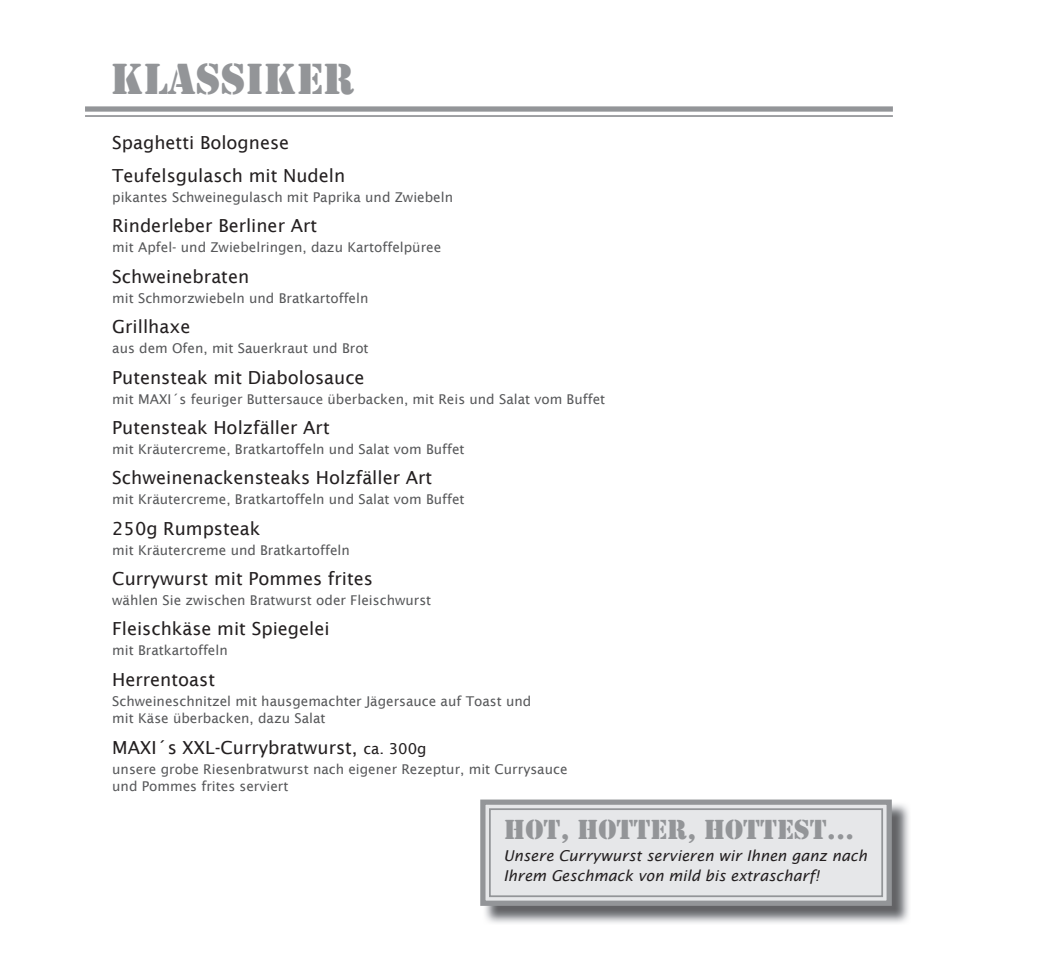
<style>
.page{position:relative;width:1063px;height:957px;background:#fff}
.page>*{position:absolute;margin:0;border:0;box-sizing:border-box;transform-origin:0 0}
.t1{font:45px "Stencil";color:#939598}
.t2{font:28.5px "Stencil";color:#939598}
.t3{font:18px/32.8px "Lucida Sans";color:#231f20}
.t4{font:italic 15px/19.5px "Lucida Sans";color:#231f20}
.t5{font:13.5px/17.5px "Lucida Sans";color:#57585a}
.s1{font-size:15px}
</style>
<div class="page">
<hr style="left:85px;top:115px;width:808px;height:2px;background:#939598">
<div style="left:85px;top:106px;width:808px;height:6px;background:#939598"></div>
<img style="left:485px;top:804px;width:424px;height:119px">
<svg style="left:480px;top:799px;width:414px;height:109px;background:#d8d9db"></svg>
<div style="left:489px;top:808px;width:394px;height:89px;border:2px solid #939598"></div>
<h1 class="t1" style="left:111px;top:53px;width:245px">KLASSIKER</h1>
<h3 class="t3" style="left:112px;top:126px;width:235px">Spaghetti Bolognese<br>Teufelsgulasch mit Nudeln</h3>
<p class="t5" style="left:112px;top:188px;width:342px">pikantes Schweinegulasch mit Paprika und Zwiebeln</p>
<h3 class="t3" style="left:112px;top:209px;width:207px">Rinderleber Berliner Art</h3>
<p class="t5" style="left:112px;top:239px;width:331px">mit Apfel- und Zwiebelringen, dazu Kartoffelpüree</p>
<h3 class="t3" style="left:112px;top:260px;width:138px">Schweinebraten</h3>
<p class="t5" style="left:112px;top:289px;width:258px">mit Schmorzwiebeln und Bratkartoffeln</p>
<h3 class="t3" style="left:112px;top:310px;width:80px">Grillhaxe</h3>
<p class="t5" style="left:112px;top:339px;width:258px">aus dem Ofen, mit Sauerkraut und Brot</p>
<h3 class="t3" style="left:112px;top:361px;width:254px">Putensteak mit Diabolosauce</h3>
<p class="t5" style="left:112px;top:390px;width:495px">mit MAXI´s feuriger Buttersauce überbacken, mit Reis und Salat vom Buffet</p>
<h3 class="t3" style="left:112px;top:411px;width:219px">Putensteak Holzfäller Art</h3>
<p class="t5" style="left:112px;top:440px;width:354px">mit Kräutercreme, Bratkartoffeln und Salat vom Buffet</p>
<h3 class="t3" style="left:112px;top:461px;width:322px">Schweinenackensteaks Holzfäller Art</h3>
<p class="t5" style="left:112px;top:491px;width:354px">mit Kräutercreme, Bratkartoffeln und Salat vom Buffet</p>
<h3 class="t3" style="left:112px;top:512px;width:150px">250g Rumpsteak</h3>
<p class="t5" style="left:112px;top:541px;width:239px">mit Kräutercreme und Bratkartoffeln</p>
<h3 class="t3" style="left:112px;top:562px;width:262px">Currywurst mit Pommes frites</h3>
<p class="t5" style="left:112px;top:591px;width:321px">wählen Sie zwischen Bratwurst oder Fleischwurst</p>
<h3 class="t3" style="left:112px;top:612px;width:219px">Fleischkäse mit Spiegelei</h3>
<p class="t5" style="left:112px;top:642px;width:117px">mit Bratkartoffeln</p>
<h3 class="t3" style="left:112px;top:663px;width:104px">Herrentoast</h3>
<p class="t5" style="left:112px;top:692px;width:421px">Schweineschnitzel mit hausgemachter Jägersauce auf Toast und mit Käse überbacken, dazu Salat</p>
<h3 class="t3" style="left:112px;top:731px;width:316px">MAXI´s XXL-Currybratwurst, <span class="s1">ca. 300g</span></h3>
<p class="t5" style="left:112px;top:760px;width:457px">unsere grobe Riesenbratwurst nach eigener Rezeptur, mit Currysauce und Pommes frites serviert</p>
<h2 class="t2" style="left:504px;top:813px;width:352px">HOT, HOTTER, HOTTEST...</h2>
<p class="t4" style="left:504px;top:846px;width:365px">Unsere Currywurst servieren wir Ihnen ganz nach<br>Ihrem Geschmack von mild bis extrascharf!</p>
</div>
